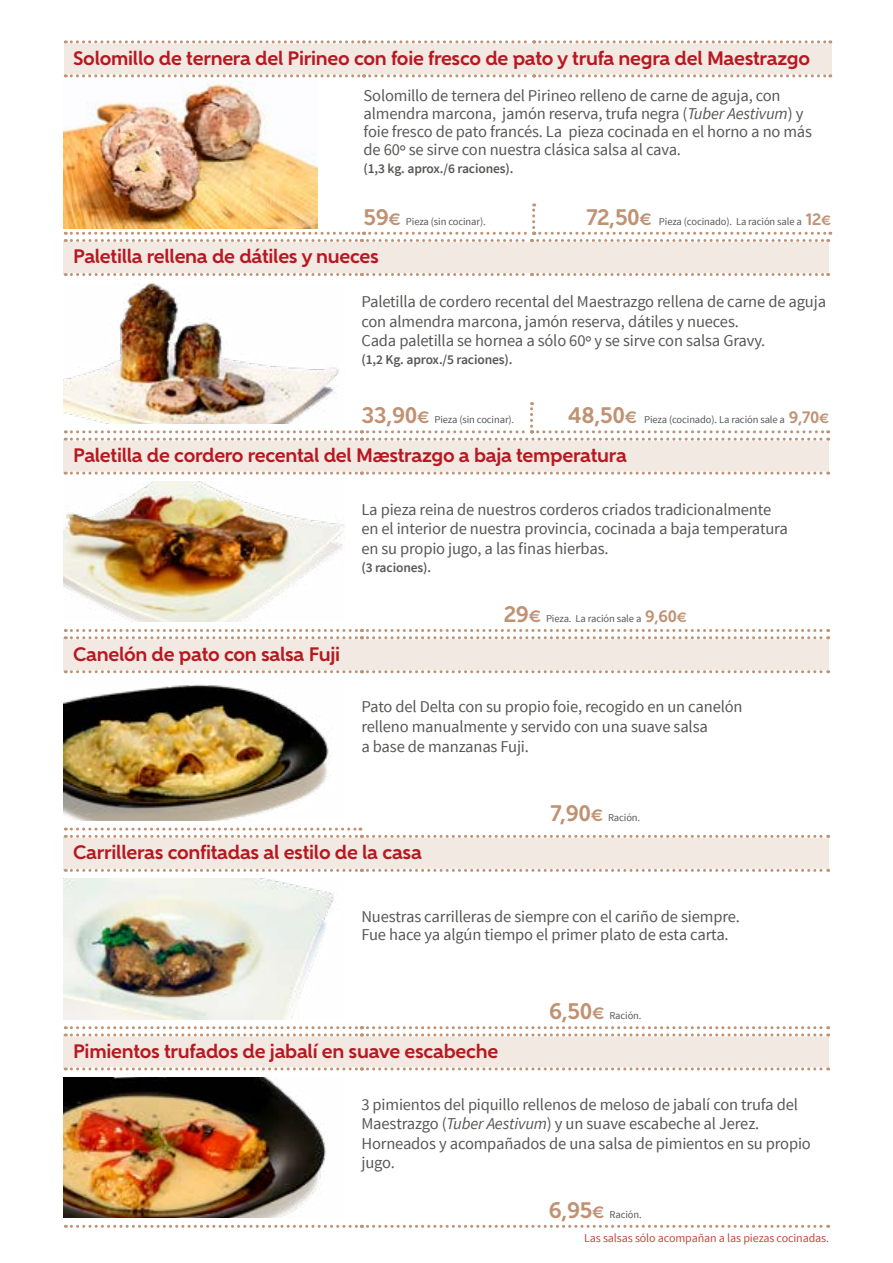
<style>
.page{position:relative;width:893px;height:1263px;background:#fff}
.page>*{position:absolute;margin:0;border:0;box-sizing:border-box;transform-origin:0 0}
.t1{font:700 19.5px "Gentleman 800";letter-spacing:-.015em;color:#b71821}
.t2{font:16.5px/19.5px "Source Sans Pro";letter-spacing:-.01em;color:#575756}
.t3{font:600 13.5px "Source Sans Pro";letter-spacing:-.01em;color:#575756}
.t4{font:12px "Source Sans Pro";letter-spacing:-.01em;color:#c44a3e}
.t5{font:10.5px "Source Sans Pro";letter-spacing:-.01em;color:#575756}
.s1{font-style:italic}
.s2{font-family:"Gentleman 800";font-weight:700;font-size:22.5px;color:#c09273}
.s3{font-family:"Gentleman 800";font-weight:700;font-size:16.5px;color:#c09273}
.s4{font-family:"Gentleman 800";font-weight:700;font-size:13.5px;color:#c09273}
</style>
<div class="page">
<div style="left:64px;top:42px;width:767px;height:34px;background:#f2e9e2"></div>
<svg style="left:65px;top:40px;width:766px;height:3px"></svg>
<svg style="left:65px;top:74px;width:766px;height:3px"></svg>
<img style="left:64px;top:81px;width:253px;height:147px">
<div style="left:64px;top:240px;width:765px;height:34px;background:#f2e9e2"></div>
<hr style="left:531px;top:273px;width:297px;height:3px;background:#fff">
<svg style="left:65px;top:203px;width:766px;height:39px"></svg>
<svg style="left:65px;top:273px;width:467px;height:3px"></svg>
<svg style="left:538px;top:273px;width:291px;height:3px"></svg>
<img style="left:64px;top:283px;width:275px;height:131px">
<div style="left:64px;top:439px;width:765px;height:34px;background:#f2e9e2"></div>
<svg style="left:65px;top:402px;width:764px;height:39px"></svg>
<svg style="left:65px;top:472px;width:764px;height:3px"></svg>
<img style="left:64px;top:482px;width:280px;height:140px">
<div style="left:64px;top:1035px;width:765px;height:34px;background:#f2e9e2"></div>
<svg style="left:65px;top:1067px;width:764px;height:3px"></svg>
<svg style="left:65px;top:1225px;width:764px;height:3px"></svg>
<img style="left:64px;top:1077px;width:263px;height:141px">
<div style="left:64px;top:638px;width:765px;height:34px;background:#f2e9e2"></div>
<svg style="left:65px;top:629px;width:764px;height:10px"></svg>
<svg style="left:65px;top:670px;width:764px;height:3px"></svg>
<img style="left:64px;top:684px;width:267px;height:137px">
<div style="left:64px;top:836px;width:765px;height:34px;background:#f2e9e2"></div>
<svg style="left:65px;top:828px;width:764px;height:10px"></svg>
<svg style="left:65px;top:869px;width:764px;height:3px"></svg>
<svg style="left:65px;top:1026px;width:764px;height:10px"></svg>
<img style="left:64px;top:879px;width:271px;height:140px">
<p class="t1" style="left:73px;top:46px;width:738px">Solomillo de ternera del Pirineo con foie fresco de pato y trufa negra del Maestrazgo</p>
<p class="t2" style="left:364px;top:87px;width:450px;line-height:18px">Solomillo de ternera del Pirineo relleno de carne de aguja, con almendra marcona, jamón reserva, trufa negra (<span class="s1">Tuber Aestivum</span>) y foie fresco de pato francés. La pieza cocinada en el horno a no más de 60º se sirve con nuestra clásica salsa al cava.</p>
<p class="t3" style="left:364px;top:160px;width:151px">(1,3 kg. aprox./6 raciones).</p>
<p class="t5" style="left:364px;top:215px;width:124px"><span class="s2">59</span><span class="s3">€</span> Pieza (sin cocinar).</p>
<p class="t5" style="left:586px;top:215px;width:246px"><span class="s2">72,50</span><span class="s3">€</span> Pieza (cocinado). La ración sale a <span class="s3">12</span><span class="s4">€</span></p>
<p class="t1" style="left:73px;top:245px;width:307px">Paletilla rellena de dátiles y nueces</p>
<p class="t2" style="left:361px;top:292px;width:466px">Paletilla de cordero recental del Maestrazgo rellena de carne de aguja con almendra marcona, jamón reserva, dátiles y nueces.<br>Cada paletilla se hornea a sólo 60º y se sirve con salsa Gravy.</p>
<p class="t3" style="left:361px;top:351px;width:153px">(1,2 Kg. aprox./5 raciones).</p>
<p class="t5" style="left:361px;top:413px;width:154px"><span class="s2">33,90</span><span class="s3">€</span> Pieza (sin cocinar).</p>
<p class="t5" style="left:568px;top:413px;width:262px"><span class="s2">48,50</span><span class="s3">€</span> Pieza (cocinado). La ración sale a <span class="s3">9,70</span><span class="s4">€</span></p>
<p class="t1" style="left:73px;top:443px;width:555px">Paletilla de cordero recental del Maestrazgo a baja temperatura</p>
<p class="t2" style="left:361px;top:500px;width:428px">La pieza reina de nuestros corderos criados tradicionalmente en el interior de nuestra provincia, cocinada a baja temperatura en su propio jugo, a las finas hierbas.</p>
<p class="t3" style="left:361px;top:559px;width:71px">(3 raciones).</p>
<p class="t5" style="left:504px;top:612px;width:185px"><span class="s2">29</span><span class="s3">€</span> Pieza. La ración sale a <span class="s3">9,60</span><span class="s4">€</span></p>
<p class="t1" style="left:73px;top:642px;width:268px">Canelón de pato con salsa Fuji</p>
<p class="t2" style="left:361px;top:697px;width:383px">Pato del Delta con su propio foie, recogido en un canelón relleno manualmente y servido con una suave salsa<br>a base de manzanas Fuji.</p>
<p class="t5" style="left:550px;top:810px;width:91px"><span class="s2">7,90</span><span class="s3">€</span> Ración.</p>
<p class="t1" style="left:73px;top:841px;width:350px">Carrilleras confitadas al estilo de la casa</p>
<p class="t2" style="left:361px;top:908px;width:380px;line-height:18px">Nuestras carrilleras de siempre con el cariño de siempre.<br>Fue hace ya algún tiempo el primer plato de esta carta.</p>
<p class="t5" style="left:549px;top:1009px;width:94px"><span class="s2">6,50</span><span class="s3">€</span> Ración.</p>
<p class="t1" style="left:73px;top:1039px;width:427px">Pimientos trufados de jabalí en suave escabeche</p>
<p class="t2" style="left:361px;top:1095px;width:451px">3 pimientos del piquillo rellenos de meloso de jabalí con trufa del Maestrazgo (<span class="s1">Tuber Aestivum</span>) y un suave escabeche al Jerez.<br>Horneados y acompañados de una salsa de pimientos en su propio jugo.</p>
<p class="t5" style="left:549px;top:1208px;width:94px"><span class="s2">6,95</span><span class="s3">€</span> Ración.</p>
<p class="t4" style="left:584px;top:1230px;width:247px">Las salsas sólo acompañan a las piezas cocinadas.</p>
</div>
